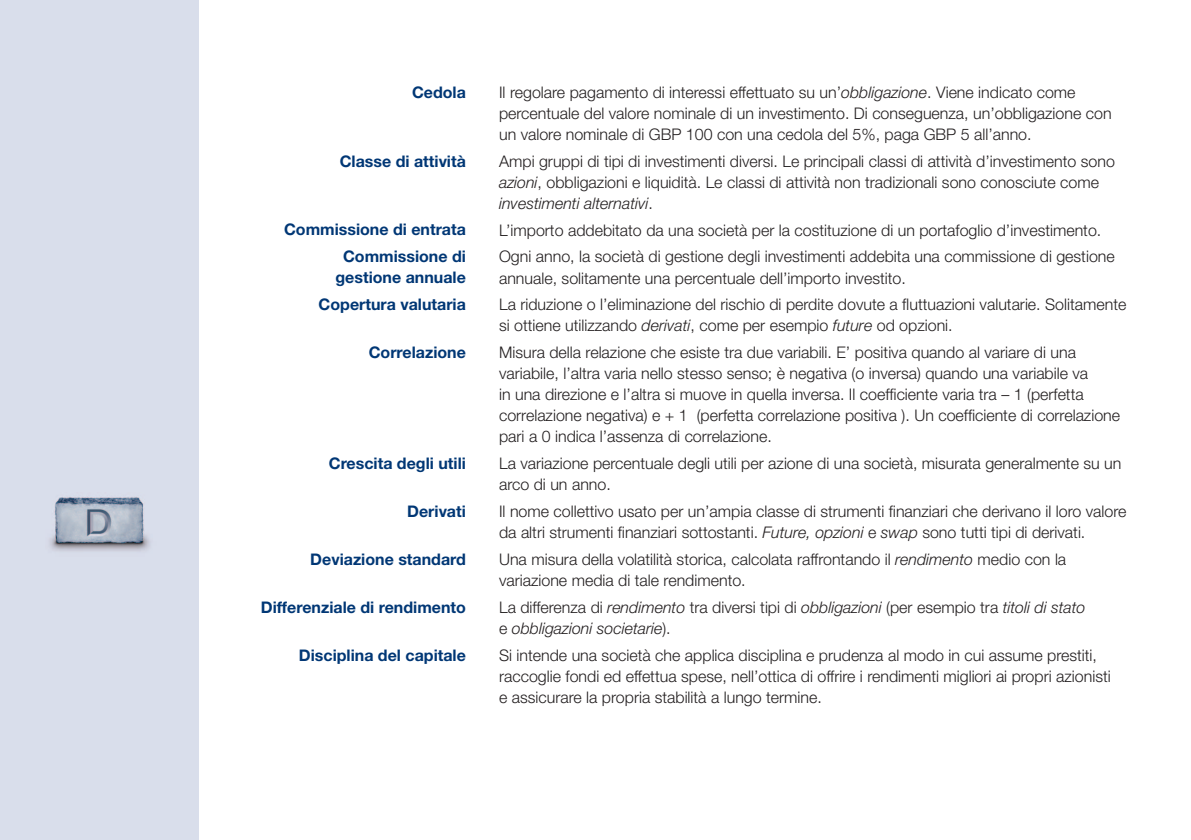
<style>
.page{position:relative;width:1191px;height:840px;background:#fff}
.page>*{position:absolute;margin:0;border:0;box-sizing:border-box;transform-origin:0 0}
.t1{font:300 16px/21px "Helvetica Neue";color:#231f20}
.t2{font:700 16px/21px "Helvetica Neue";color:#013775;text-align:center}
.t3{font:italic 300 16px/21px "Helvetica Neue";color:#231f20}
.s1{font-style:italic}
.s2{font-style:normal}
</style>
<div class="page">
<div style="left:0;top:0;width:198px;height:839px;background:#d9deeb"></div>
<img style="left:49px;top:497px;width:101px;height:54px">
<p class="t2" style="left:412px;top:81px;width:55px">Cedola</p>
<p class="t1" style="left:499px;top:81px;width:614px">Il regolare pagamento di interessi effettuato su un’<span class="s1">obbligazione</span>. Viene indicato come percentuale del valore nominale di un investimento. Di conseguenza, un’obbligazione con un valore nominale di GBP 100 con una cedola del 5%, paga GBP 5 all’anno.</p>
<p class="t2" style="left:340px;top:150px;width:128px">Classe di attività</p>
<p class="t1" style="left:499px;top:150px;width:617px">Ampi gruppi di tipi di investimenti diversi. Le principali classi di attività d’investimento sono <span class="s1">azioni</span>, obbligazioni e liquidità. Le classi di attività non tradizionali sono conosciute come <span class="s1">investimenti alternativi</span>.</p>
<p class="t2" style="left:284px;top:219px;width:183px">Commissione di entrata</p>
<p class="t1" style="left:499px;top:219px;width:604px">L’importo addebitato da una società per la costituzione di un portafoglio d’investimento.</p>
<p class="t2" style="left:335px;top:246px;width:132px">Commissione di gestione annuale</p>
<p class="t1" style="left:499px;top:246px;width:617px">Ogni anno, la società di gestione degli investimenti addebita una commissione di gestione annuale, solitamente una percentuale dell’importo investito.</p>
<p class="t2" style="left:319px;top:293px;width:149px">Copertura valutaria</p>
<p class="t1" style="left:499px;top:293px;width:629px">La riduzione o l’eliminazione del rischio di perdite dovute a fluttuazioni valutarie. Solitamente si ottiene utilizzando <span class="s1">derivati</span>, come per esempio <span class="s1">future</span> od opzioni.</p>
<p class="t2" style="left:369px;top:341px;width:99px">Correlazione</p>
<p class="t1" style="left:499px;top:341px;width:622px">Misura della relazione che esiste tra due variabili. E’ positiva quando al variare di una variabile, l’altra varia nello stesso senso; è negativa (o inversa) quando una variabile va<br>in una direzione e l’altra si muove in quella inversa. Il coefficiente varia tra – 1 (perfetta correlazione negativa) e + 1 (perfetta correlazione positiva ). Un coefficiente di correlazione pari a 0 indica l’assenza di correlazione.</p>
<p class="t2" style="left:329px;top:452px;width:139px">Crescita degli utili</p>
<p class="t1" style="left:499px;top:452px;width:624px">La variazione percentuale degli utili per azione di una società, misurata generalmente su un arco di un anno.</p>
<p class="t2" style="left:407px;top:500px;width:60px">Derivati</p>
<p class="t1" style="left:499px;top:500px;width:629px">Il nome collettivo usato per un’ampia classe di strumenti finanziari che derivano il loro valore da altri strumenti finanziari sottostanti. <span class="s1">Future, opzioni</span> e <span class="s1">swap</span> sono tutti tipi di derivati.</p>
<p class="t2" style="left:310px;top:547px;width:157px">Deviazione standard</p>
<p class="t1" style="left:499px;top:548px;width:568px">Una misura della volatilità storica, calcolata raffrontando il <span class="s1">rendimento</span> medio con la variazione media di tale rendimento.</p>
<p class="t2" style="left:261px;top:595px;width:206px">Differenziale di rendimento</p>
<p class="t3" style="left:499px;top:596px;width:588px"><span class="s2">La differenza di</span> rendimento <span class="s2">tra diversi tipi di</span> obbligazioni <span class="s2">(per esempio tra</span> titoli di stato <span class="s2">e</span> obbligazioni societarie<span class="s2">).</span></p>
<p class="t2" style="left:299px;top:643px;width:168px">Disciplina del capitale</p>
<p class="t1" style="left:499px;top:643px;width:613px">Si intende una società che applica disciplina e prudenza al modo in cui assume prestiti, raccoglie fondi ed effettua spese, nell’ottica di offrire i rendimenti migliori ai propri azionisti e assicurare la propria stabilità a lungo termine.</p>
</div>
